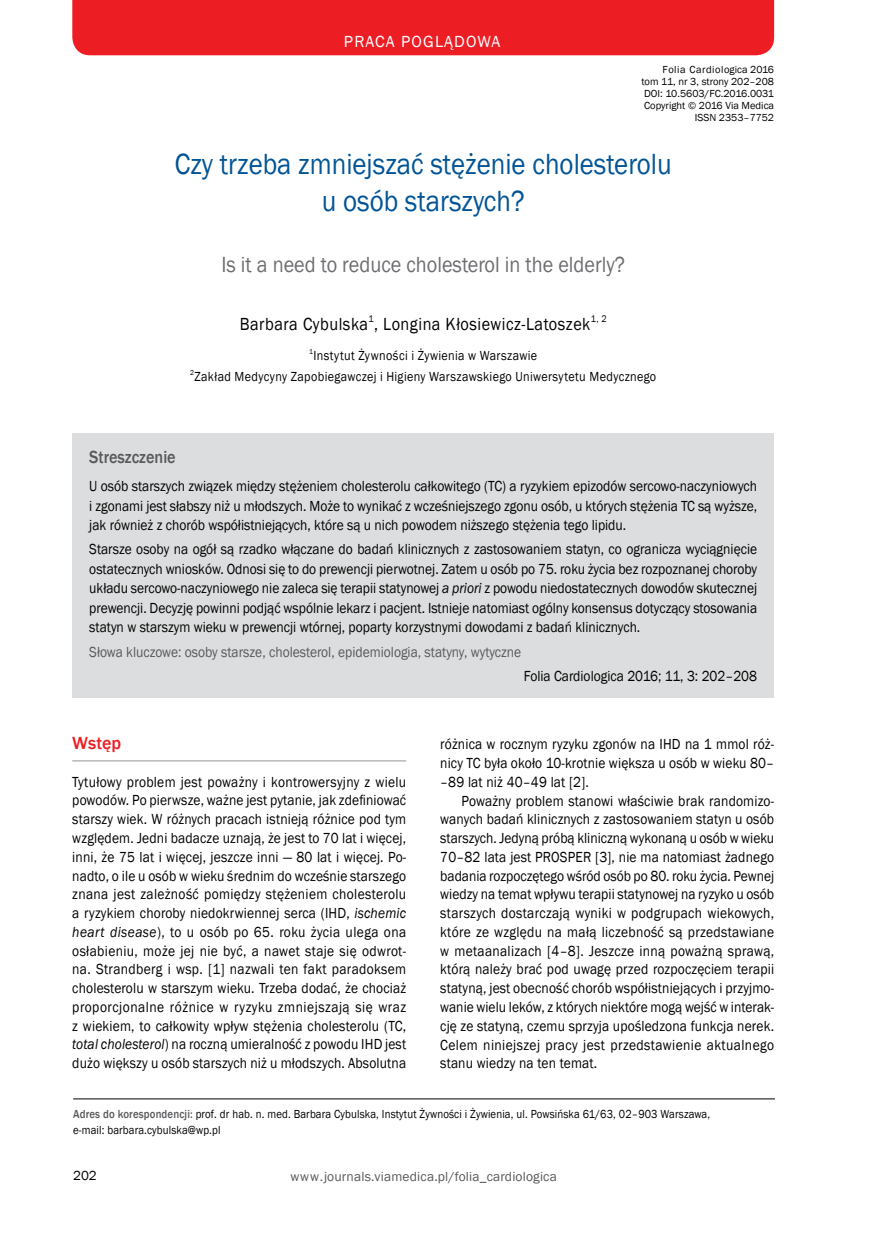
<style>
.page{position:relative;width:872px;height:1234px;background:#fff}
.page>*{position:absolute;margin:0;border:0;box-sizing:border-box;transform-origin:0 0}
.t1{font:30px/36.6px "Franklin Gothic";color:#005496;text-align:center;scale:.9 1}
.t2{font:22.5px "Franklin Gothic";color:#6d6e71;scale:.9 1}
.t3{font:18px "Franklin Gothic";letter-spacing:.03em;color:#000;scale:.9 1}
.t4{font:500 18px "Franklin Gothic";color:#58595b;scale:.9 1}
.t5{font:500 18px "Franklin Gothic";color:#ed1d24}
.t6{font:16.5px "Franklin Gothic";letter-spacing:.07em;color:#fff}
.t7{font:15px/18.8px "Franklin Gothic";letter-spacing:.005em;color:#000;text-align:justify;scale:.9 1}
.t8{font:15px "Franklin Gothic";color:#58595b;scale:.9 1}
.t9{font:13.5px/21px "Franklin Gothic";letter-spacing:.025em;color:#000;text-align:center;scale:.9 1}
.t10{font:13.5px "Franklin Gothic";letter-spacing:.01em;color:#58595b}
.t11{font:13.5px "Franklin Gothic";letter-spacing:.025em;color:#000}
.t12{font:12px/16.5px "Franklin Gothic";letter-spacing:.01em;color:#000;scale:.9 1}
.t13{font:10.5px/12px "Franklin Gothic";color:#000;text-align:right}
.s1{font-style:italic}
.s2{font-weight:500;color:#58595b}
</style>
<div class="page">
<div style="left:72px;top:0;width:702px;height:55px;background:#ed1d24"></div>
<hr style="left:73px;top:1098px;width:702px;height:1px;background:#000">
<div style="left:72px;top:433px;width:702px;height:264px;background:#dcddde"></div>
<hr style="left:72px;top:760px;width:334px;height:1px;background:#939598">
<p class="t6" style="left:344px;top:31px;width:158px">praca POGLĄDOWA</p>
<p class="t13" style="left:641px;top:64px;width:134px">Folia Cardiologica 2016<br>tom 11, nr 3, strony 202–208<br>DOI: 10.5603/FC.2016.0031<br>Copyright © 2016 Via Medica<br>ISSN 2353–7752</p>
<h1 class="t1" style="left:175px;top:146px;width:553px">Czy trzeba zmniejszać stężenie cholesterolu u osób starszych?</h1>
<h2 class="t2" style="left:221px;top:250px;width:450px">Is it a need to reduce cholesterol in the elderly?</h2>
<p class="t3" style="left:240px;top:313px;width:409px">Barbara Cybulska<sup>1</sup>, Longina Kłosiewicz-Latoszek<sup>1,</sup> <sup>2</sup></p>
<p class="t9" style="left:190px;top:345px;width:519px"><sup>1</sup>Instytut Żywności i Żywienia w Warszawie<br><sup>2</sup>Zakład Medycyny Zapobiegawczej i Higieny Warszawskiego Uniwersytetu Medycznego</p>
<p class="t4" style="left:89px;top:446px;width:98px">Streszczenie</p>
<p class="t7" style="left:89px;top:476px;width:743px;line-height:19.5px">U osób starszych związek między stężeniem cholesterolu całkowitego (TC) a ryzykiem epizodów sercowo-naczyniowych i zgonami jest słabszy niż u młodszych. Może to wynikać z wcześniejszego zgonu osób, u których stężenia TC są wyższe, jak również z chorób współistniejących, które są u nich powodem niższego stężenia tego lipidu.</p>
<p class="t7" style="left:89px;top:539px;width:743px;line-height:19.5px">Starsze osoby na ogół są rzadko włączane do badań klinicznych z zastosowaniem statyn, co ogranicza wyciągnięcie ostatecznych wniosków. Odnosi się to do prewencji pierwotnej. Zatem u osób po 75. roku życia bez rozpoznanej choroby układu sercowo-naczyniowego nie zaleca się terapii statynowej <span class="s1">a priori</span> z powodu niedostatecznych dowodów skutecznej prewencji. Decyzję powinni podjąć wspólnie lekarz i pacjent. Istnieje natomiast ogólny konsensus dotyczący stosowania statyn w starszym wieku w prewencji wtórnej, poparty korzystnymi dowodami z badań klinicznych.</p>
<p class="t8" style="left:89px;top:642px;width:481px">Słowa kluczowe: osoby starsze, cholesterol, epidemiologia, statyny, wytyczne</p>
<p class="t7" style="left:524px;top:666px;width:261px">Folia Cardiologica 2016; 11, 3: 202–208</p>
<p class="t5" style="left:72px;top:732px;width:50px">Wstęp</p>
<p class="t7" style="left:72px;top:772px;width:372px">Tytułowy problem jest poważny i kontrowersyjny z wielu powodów. Po pierwsze, ważne jest pytanie, jak zdefiniować starszy wiek. W różnych pracach istnieją różnice pod tym względem. Jedni badacze uznają, że jest to 70 lat i więcej, inni, że 75 lat i więcej, jeszcze inni — 80 lat i więcej. Po&shy;nadto, o ile u osób w wieku średnim do wcześnie starszego znana jest zależność pomiędzy stężeniem cholesterolu a ryzykiem choroby niedokrwiennej serca (IHD, <span class="s1">ischemic heart disease</span>), to u osób po 65. roku życia ulega ona osłabieniu, może jej nie być, a nawet staje się odwrot&shy;na. Strandberg i wsp. [1] nazwali ten fakt paradoksem cholesterolu w starszym wieku. Trzeba dodać, że chociaż proporcjonalne różnice w ryzyku zmniejszają się wraz z wiekiem, to całkowity wpływ stężenia cholesterolu (TC, <span class="s1">total cholesterol</span>) na roczną umieralność z powodu IHD jest dużo większy u osób starszych niż u młodszych. Absolutna</p>
<p class="t7" style="left:440px;top:735px;width:372px">różnica w rocznym ryzyku zgonów na IHD na 1 mmol róż&shy;nicy TC była około 10-krotnie większa u osób w wieku 80– –89 lat niż 40–49 lat [2].</p>
<p class="t7" style="left:440px;top:791px;width:372px;text-indent:21px">Poważny problem stanowi właściwie brak randomizo&shy;wanych badań klinicznych z zastosowaniem statyn u osób starszych. Jedyną próbą kliniczną wykonaną u osób w wieku 70–82 lata jest PROSPER [3], nie ma natomiast żadnego badania rozpoczętego wśród osób po 80. roku życia. Pewnej wiedzy na temat wpływu terapii statynowej na ryzyko u osób starszych dostarczają wyniki w podgrupach wiekowych, które ze względu na małą liczebność są przedstawiane w metaanalizach [4–8]. Jeszcze inną poważną sprawą, którą należy brać pod uwagę przed rozpoczęciem terapii statyną, jest obecność chorób współistniejących i przyjmo&shy;wanie wielu leków, z których niektóre mogą wejść w interak&shy;cję ze statyną, czemu sprzyja upośledzona funkcja nerek.<br>Celem niniejszej pracy jest przedstawienie aktualnego stanu wiedzy na ten temat.</p>
<p class="t12" style="left:73px;top:1105px;width:709px"><span class="s2">Adres do korespondencji:</span> prof. dr hab. n. med. Barbara Cybulska, Instytut Żywności i Żywienia, ul. Powsińska 61/63, 02–903 Warszawa, e-mail: barbara.cybulska@wp.pl</p>
<p class="t11" style="left:73px;top:1166px;width:25px">202</p>
<p class="t10" style="left:290px;top:1167px;width:268px">www.journals.viamedica.pl/folia_cardiologica</p>
</div>
